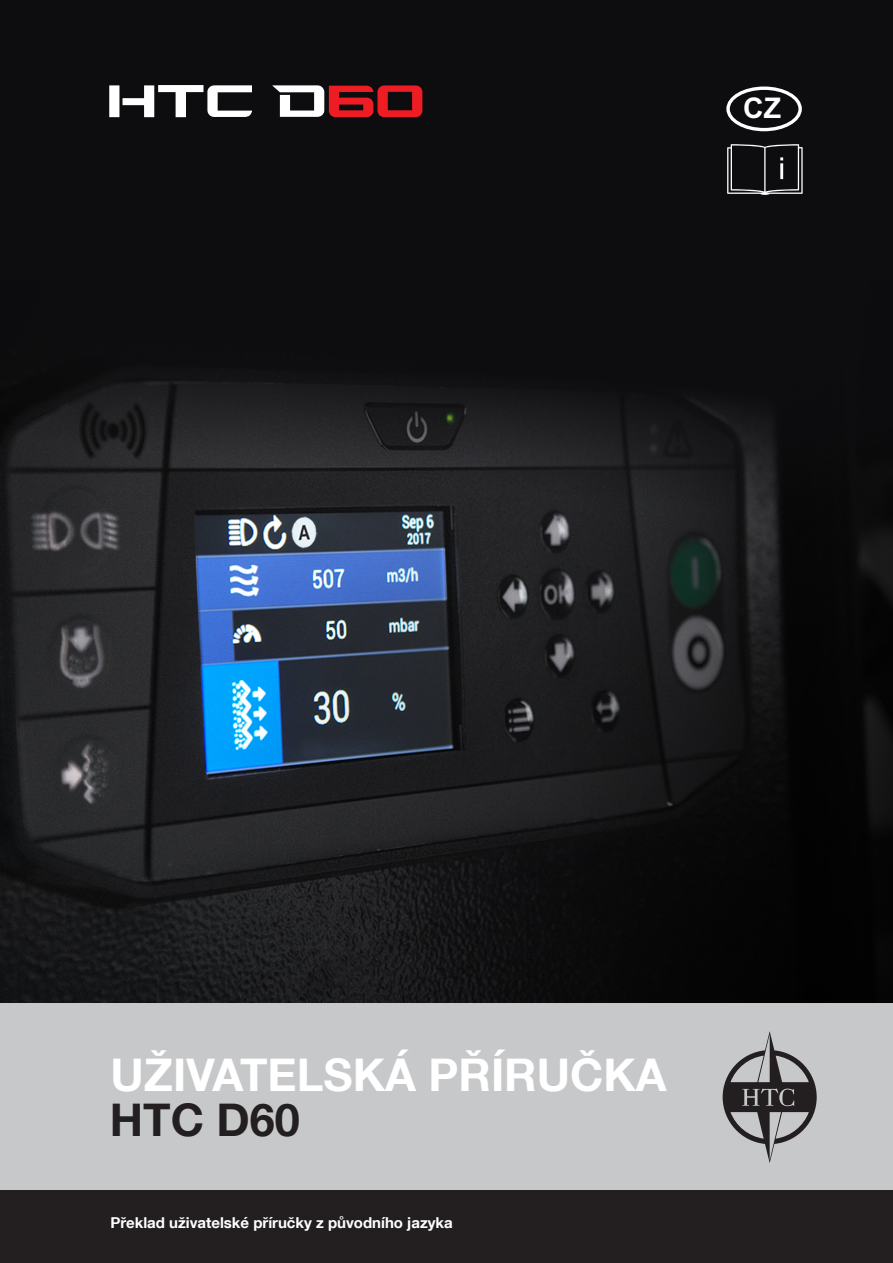
<style>
.page{position:relative;width:893px;height:1263px;background:#fff}
.page>*{position:absolute;margin:0;border:0;box-sizing:border-box;transform-origin:0 0}
.Bild_Text_FP_VIT{font:700 45px "Helvetica Neue LT Com";color:#fff}
.Bild_Text_FP{font:700 45px "Helvetica Neue LT Com";color:#231f20}
.t1{font:700 28.5px "Arial";color:#fff}
.Bild_Text_vit{font:700 15px "Helvetica Neue LT Com";color:#fff}
</style>
<div class="page">
<div style="left:0;top:1003px;width:893px;height:188px;background:#c7c8ca"></div>
<div style="left:0;top:1191px;width:893px;height:72px;background:#231f20"></div>
<svg style="left:723px;top:1031px;width:94px;height:131px"></svg>
<div style="left:0;top:0;width:893px;height:1003px;background:#0d0d0f"></div>
<img style="left:0;top:381px;width:893px;height:622px">
<svg style="left:109px;top:85px;width:143px;height:32px"></svg>
<svg style="left:272px;top:85px;width:150px;height:32px"></svg>
<svg style="left:727px;top:144px;width:76px;height:51px"></svg>
<div style="left:726px;top:87px;width:76px;height:44px;border:3px solid #fff;border-radius:50%"></div>
<p class="t1" style="left:743px;top:88px;width:39px">CZ</p>
<p class="Bild_Text_FP_VIT" style="left:111px;top:1046px;width:558px">UŽIVATELSKÁ PŘÍRUČKA</p>
<p class="Bild_Text_FP" style="left:110px;top:1091px;width:192px">HTC D60</p>
<p class="Bild_Text_vit" style="left:111px;top:1213px;width:344px">Překlad uživatelské příručky z původního jazyka</p>
</div>
